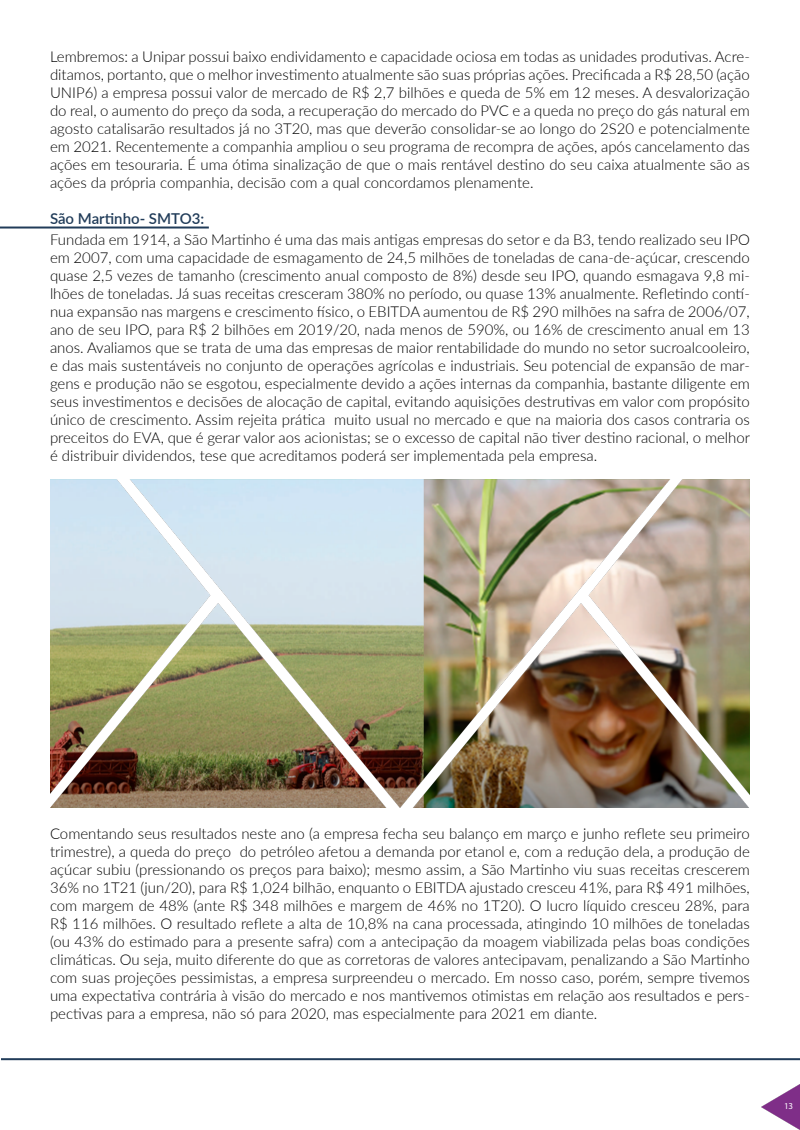
<style>
.page{position:relative;width:800px;height:1130px;background:#fff}
.page>*{position:absolute;margin:0;border:0;box-sizing:border-box;transform-origin:0 0}
.t1{font:300 15px/18px "Lato";color:#000;text-align:justify}
.t2{font:600 15px "Lato";color:#213c59}
.t3{font:9px "Myriad Pro";color:#fff}
</style>
<div class="page">
<img style="left:761px;top:1085px;width:39px;height:45px">
<hr style="left:1px;top:1058px;width:799px;height:2px;background:#213c59">
<hr style="left:0;top:227px;width:209px;height:2px;background:#213c59">
<img style="left:50px;top:480px;width:700px;height:327px">
<p class="t1" style="left:50px;top:47px;width:701px">Lembremos: a Unipar possui baixo endividamento e capacidade ociosa em todas as unidades produtivas. Acre&shy;ditamos, portanto, que o melhor investimento atualmente são suas próprias ações. Precificada a R$ 28,50 (ação UNIP6) a empresa possui valor de mercado de R$ 2,7 bilhões e queda de 5% em 12 meses. A desvalorização do real, o aumento do preço da soda, a recuperação do mercado do PVC e a queda no preço do gás natural em agosto catalisarão resultados já no 3T20, mas que deverão consolidar-se ao longo do 2S20 e potencialmente em 2021. Recentemente a companhia ampliou o seu programa de recompra de ações, após cancelamento das ações em tesouraria. É uma ótima sinalização de que o mais rentável destino do seu caixa atualmente são as ações da própria companhia, decisão com a qual concordamos plenamente.</p>
<p class="t2" style="left:50px;top:207px;width:156px">São Martinho- SMTO3:</p>
<p class="t1" style="left:50px;top:230px;width:702px">Fundada em 1914, a São Martinho é uma das mais antigas empresas do setor e da B3, tendo realizado seu IPO em 2007, com uma capacidade de esmagamento de 24,5 milhões de toneladas de cana-de-açúcar, crescendo quase 2,5 vezes de tamanho (crescimento anual composto de 8%) desde seu IPO, quando esmagava 9,8 mi&shy;lhões de toneladas. Já suas receitas cresceram 380% no período, ou quase 13% anualmente. Refletindo contí&shy;nua expansão nas margens e crescimento físico, o EBITDA aumentou de R$ 290 milhões na safra de 2006/07, ano de seu IPO, para R$ 2 bilhões em 2019/20, nada menos de 590%, ou 16% de crescimento anual em 13 anos. Avaliamos que se trata de uma das empresas de maior rentabilidade do mundo no setor sucroalcooleiro, e das mais sustentáveis no conjunto de operações agrícolas e industriais. Seu potencial de expansão de mar&shy;gens e produção não se esgotou, especialmente devido a ações internas da companhia, bastante diligente em seus investimentos e decisões de alocação de capital, evitando aquisições destrutivas em valor com propósito único de crescimento. Assim rejeita prática muito usual no mercado e que na maioria dos casos contraria os preceitos do EVA, que é gerar valor aos acionistas; se o excesso de capital não tiver destino racional, o melhor é distribuir dividendos, tese que acreditamos poderá ser implementada pela empresa.</p>
<p class="t1" style="left:50px;top:824px;width:701px">Comentando seus resultados neste ano (a empresa fecha seu balanço em março e junho reflete seu primeiro trimestre), a queda do preço do petróleo afetou a demanda por etanol e, com a redução dela, a produção de açúcar subiu (pressionando os preços para baixo); mesmo assim, a São Martinho viu suas receitas crescerem 36% no 1T21 (jun/20), para R$ 1,024 bilhão, enquanto o EBITDA ajustado cresceu 41%, para R$ 491 milhões, com margem de 48% (ante R$ 348 milhões e margem de 46% no 1T20). O lucro líquido cresceu 28%, para R$ 116 milhões. O resultado reflete a alta de 10,8% na cana processada, atingindo 10 milhões de toneladas (ou 43% do estimado para a presente safra) com a antecipação da moagem viabilizada pelas boas condições climáticas. Ou seja, muito diferente do que as corretoras de valores antecipavam, penalizando a São Martinho com suas projeções pessimistas, a empresa surpreendeu o mercado. Em nosso caso, porém, sempre tivemos uma expectativa contrária à visão do mercado e nos mantivemos otimistas em relação aos resultados e pers&shy;pectivas para a empresa, não só para 2020, mas especialmente para 2021 em diante.</p>
<p class="t3" style="left:784px;top:1100px;width:11px">13</p>
</div>
